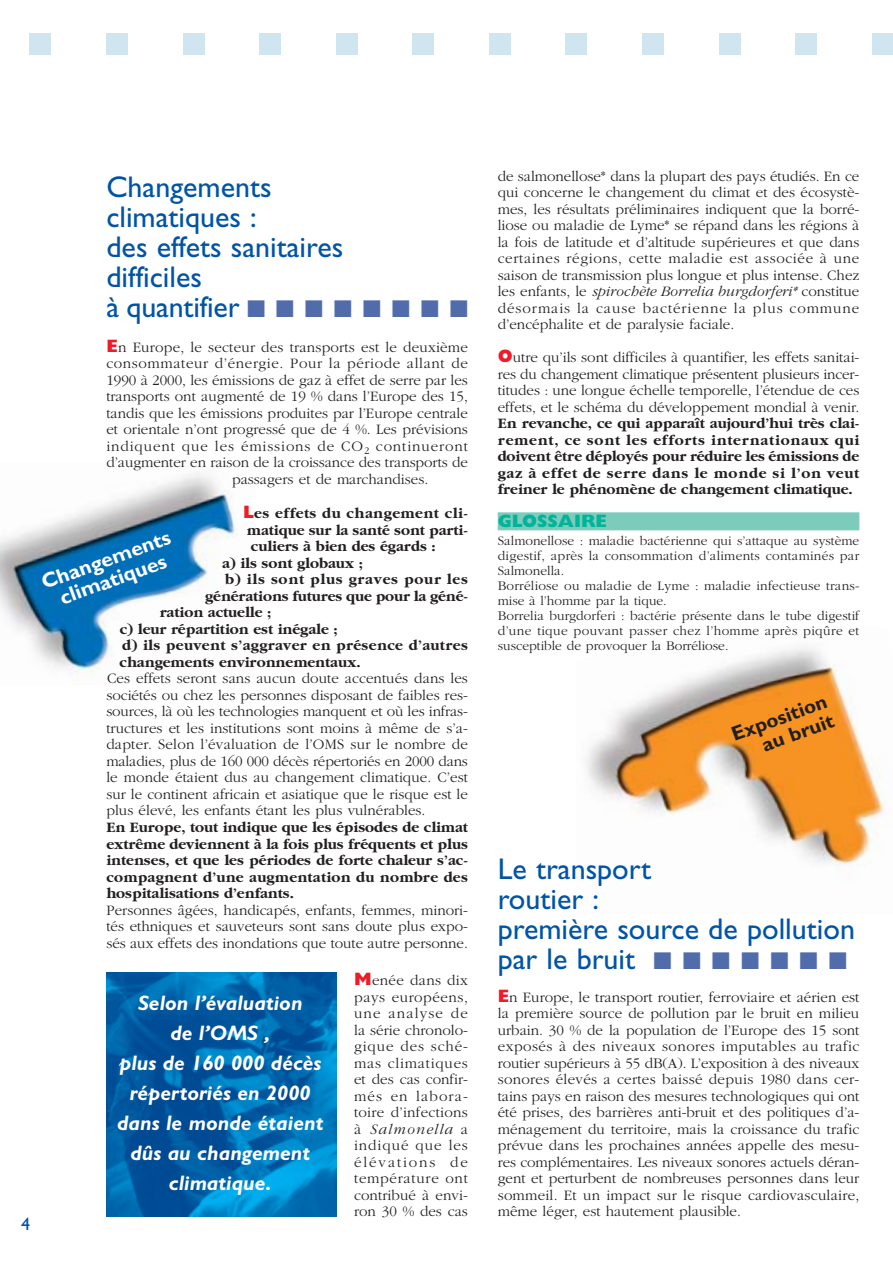
<style>
.page{position:relative;width:893px;height:1262px;background:#fff}
.page>*{position:absolute;margin:0;border:0;box-sizing:border-box;transform-origin:0 0}
.t1{font:30px/30px "Gill Sans";color:#0054a6}
.t2{font:italic 700 21px/30px "Gill Sans";color:#fff;text-align:center}
.t3{font:700 21px/21px "Gill Sans";color:#fff;text-align:center}
.t4{font:700 20.4px/20.4px "Gill Sans";color:#231f20;text-align:right}
.t5{font:800 18px "Gill Sans";color:#00b499}
.t6{font:18px "Gill Sans";color:#0054a6}
.t7{font:300 15px/16.5px "Garamond";color:#231f20;text-align:justify}
.t8{font:700 15px/16.5px "Garamond";color:#231f20;text-align:justify}
.t9{font:300 15px "Garamond";letter-spacing:.04em;color:#231f20}
.t10{font:300 15px "Garamond";letter-spacing:.06em;color:#231f20}
.t11{font:700 15px "Garamond";letter-spacing:.025em;color:#231f20}
.t12{font:700 15px "Garamond";letter-spacing:.05em;color:#231f20}
.t13{font:700 15px "Garamond";letter-spacing:.035em;color:#231f20}
.t14{font:300 13.5px/15px "Garamond";letter-spacing:.005em;color:#231f20}
.s1{color:#516cab}
.s2{font-family:"Gill Sans";font-weight:800;font-size:18px;color:#ed1c29}
.s3{font-style:italic}
</style>
<div class="page">
<img style="left:586px;top:647px;width:299px;height:224px">
<div style="left:30px;top:33px;width:21px;height:21px;background:#cfe5f0"></div>
<div style="left:106px;top:33px;width:22px;height:21px;background:#cfe5f0"></div>
<div style="left:183px;top:33px;width:21px;height:21px;background:#cfe5f0"></div>
<div style="left:259px;top:33px;width:22px;height:21px;background:#cfe5f0"></div>
<div style="left:336px;top:33px;width:21px;height:21px;background:#cfe5f0"></div>
<div style="left:412px;top:33px;width:22px;height:21px;background:#cfe5f0"></div>
<div style="left:489px;top:33px;width:21px;height:21px;background:#cfe5f0"></div>
<div style="left:566px;top:33px;width:21px;height:21px;background:#cfe5f0"></div>
<div style="left:642px;top:33px;width:21px;height:21px;background:#cfe5f0"></div>
<div style="left:719px;top:33px;width:21px;height:21px;background:#cfe5f0"></div>
<div style="left:795px;top:33px;width:21px;height:21px;background:#cfe5f0"></div>
<div style="left:872px;top:33px;width:20px;height:21px;background:#cfe5f0"></div>
<img style="left:0;top:473px;width:236px;height:202px">
<img style="left:106px;top:972px;width:230px;height:244px">
<div style="left:497px;top:512px;width:362px;height:18px;background:#7ccbbb"></div>
<p class="t6" style="left:21px;top:1217px;width:10px">4</p>
<h1 class="t1" style="left:106px;top:175px;width:363px">Changements<br>climatiques :<br>des effets sanitaires<br>difficiles<br>à quantifier <span class="s1">■</span> <span class="s1">■</span> <span class="s1">■</span> <span class="s1">■</span> <span class="s1">■</span> <span class="s1">■</span> <span class="s1">■</span> <span class="s1">■</span></h1>
<p class="t7" style="left:106px;top:340px;width:363px"><span class="s2">E</span>n Europe, le secteur des transports est le deuxième</p>
<p class="t9" style="left:106px;top:358px;width:363px">consommateur d’énergie. Pour la période allant de</p>
<p class="t7" style="left:106px;top:373px;width:363px">1990 à 2000, les émissions de gaz à effet de serre par les</p>
<p class="t7" style="left:106px;top:389px;width:363px">transports ont augmenté de 19 % dans l’Europe des 15,</p>
<p class="t7" style="left:106px;top:406px;width:363px">tandis que les émissions produites par l’Europe centrale</p>
<p class="t7" style="left:106px;top:422px;width:363px">et orientale n’ont progressé que de 4 %. Les prévisions</p>
<p class="t10" style="left:106px;top:440px;width:363px">indiquent que les émissions de CO<sub>2</sub> continueront</p>
<p class="t7" style="left:106px;top:455px;width:363px">d’augmenter en raison de la croissance des transports de</p>
<p class="t7" style="left:232px;top:472px;width:198px">passagers et de marchandises.</p>
<p class="t13" style="left:243px;top:508px;width:226px"><span class="s2">L</span>es effets du changement cli-</p>
<p class="t8" style="left:247px;top:523px;width:222px">matique sur la santé sont parti-</p>
<p class="t8" style="left:251px;top:539px;width:186px">culiers à bien des égards :</p>
<p class="t8" style="left:222px;top:556px;width:142px">a) ils sont globaux ;</p>
<p class="t12" style="left:225px;top:574px;width:244px">b) ils sont plus graves pour les</p>
<p class="t8" style="left:205px;top:589px;width:264px">générations futures que pour la géné-</p>
<p class="t8" style="left:160px;top:605px;width:113px">ration actuelle ;</p>
<p class="t8" style="left:120px;top:622px;width:219px">c) leur répartition est inégale ;</p>
<p class="t11" style="left:122px;top:640px;width:347px">d) ils peuvent s’aggraver en présence d’autres</p>
<p class="t8" style="left:120px;top:655px;width:242px">changements environnementaux.</p>
<p class="t7" style="left:106px;top:671px;width:363px">Ces effets seront sans aucun doute accentués dans les sociétés ou chez les personnes disposant de faibles res&shy;sources, là où les technologies manquent et où les infras&shy;tructures et les institutions sont moins à même de s’a&shy;dapter. Selon l’évaluation de l’OMS sur le nombre de maladies, plus de 160 000 décès répertoriés en 2000 dans le monde étaient dus au changement climatique. C’est sur le continent africain et asiatique que le risque est le plus élevé, les enfants étant les plus vulnérables.</p>
<p class="t8" style="left:106px;top:820px;width:363px">En Europe, tout indique que les épisodes de climat extrême deviennent à la fois plus fréquents et plus intenses, et que les périodes de forte chaleur s’ac&shy;compagnent d’une augmentation du nombre des hospitalisations d’enfants.</p>
<p class="t7" style="left:106px;top:902px;width:363px">Personnes âgées, handicapés, enfants, femmes, minori&shy;tés ethniques et sauveteurs sont sans doute plus expo&shy;sés aux effets des inondations que toute autre personne.</p>
<p class="t7" style="left:354px;top:973px;width:115px"><span class="s2">M</span>enée dans dix pays européens, une analyse de la série chronolo&shy;gique des sché&shy;mas climatiques et des cas confir&shy;més en labora&shy;toire d’infections à <span class="s3">Salmonella</span> a indiqué que les élévations de température ont contribué à envi&shy;ron 30 % des cas</p>
<h2 class="t3" style="left:39px;top:575px;width:137px;rotate:-20deg">Changements climatiques</h2>
<h2 class="t2" style="left:117px;top:990px;width:207px">Selon l’évaluation<br>de l’OMS ,<br>plus de 160 000 décès répertoriés en 2000 dans le monde étaient dûs au changement climatique.</h2>
<p class="t7" style="left:497px;top:169px;width:363px">de salmonellose* dans la plupart des pays étudiés. En ce qui concerne le changement du climat et des écosystè&shy;mes, les résultats préliminaires indiquent que la borré&shy;liose ou maladie de Lyme* se répand dans les régions à la fois de latitude et d’altitude supérieures et que dans certaines régions, cette maladie est associée à une saison de transmission plus longue et plus intense. Chez les enfants, le <span class="s3">spirochète Borrelia burgdorferi*</span> constitue désormais la cause bactérienne la plus commune d’encéphalite et de paralysie faciale.</p>
<p class="t7" style="left:497px;top:350px;width:363px"><span class="s2">O</span>utre qu’ils sont difficiles à quantifier, les effets sanitai&shy;res du changement climatique présentent plusieurs incer&shy;titudes : une longue échelle temporelle, l’étendue de ces effets, et le schéma du développement mondial à venir.</p>
<p class="t8" style="left:497px;top:416px;width:363px">En revanche, ce qui apparaît aujourd’hui très clai&shy;rement, ce sont les efforts internationaux qui doivent être déployés pour réduire les émissions de gaz à effet de serre dans le monde si l’on veut freiner le phénomène de changement climatique.</p>
<p class="t5" style="left:497px;top:515px;width:111px">GLOSSAIRE</p>
<p class="t14" style="left:497px;top:534px;width:363px">Salmonellose : maladie bactérienne qui s’attaque au système digestif, après la consommation d’aliments contaminés par Salmonella.<br>Borréliose ou maladie de Lyme : maladie infectieuse trans&shy;mise à l’homme par la tique.<br>Borrelia burgdorferi : bactérie présente dans le tube digestif d’une tique pouvant passer chez l’homme après piqûre et susceptible de provoquer la Borréliose.</p>
<h3 class="t4" style="left:729px;top:727px;width:102px;rotate:-20deg">Exposition au bruit</h3>
<h1 class="t1" style="left:497px;top:856px;width:359px">Le transport<br>routier :<br>première source de pollution par le bruit <span class="s1">■</span> <span class="s1">■</span> <span class="s1">■</span> <span class="s1">■</span> <span class="s1">■</span> <span class="s1">■</span> <span class="s1">■</span></h1>
<p class="t7" style="left:497px;top:989px;width:363px"><span class="s2">E</span>n Europe, le transport routier, ferroviaire et aérien est la première source de pollution par le bruit en milieu urbain. 30 % de la population de l’Europe des 15 sont exposés à des niveaux sonores imputables au trafic routier supérieurs à 55 dB(A). L’exposition à des niveaux sonores élevés a certes baissé depuis 1980 dans cer&shy;tains pays en raison des mesures technologiques qui ont été prises, des barrières anti-bruit et des politiques d’a&shy;ménagement du territoire, mais la croissance du trafic prévue dans les prochaines années appelle des mesu&shy;res complémentaires. Les niveaux sonores actuels déran&shy;gent et perturbent de nombreuses personnes dans leur sommeil. Et un impact sur le risque cardiovasculaire, même léger, est hautement plausible.</p>
</div>
